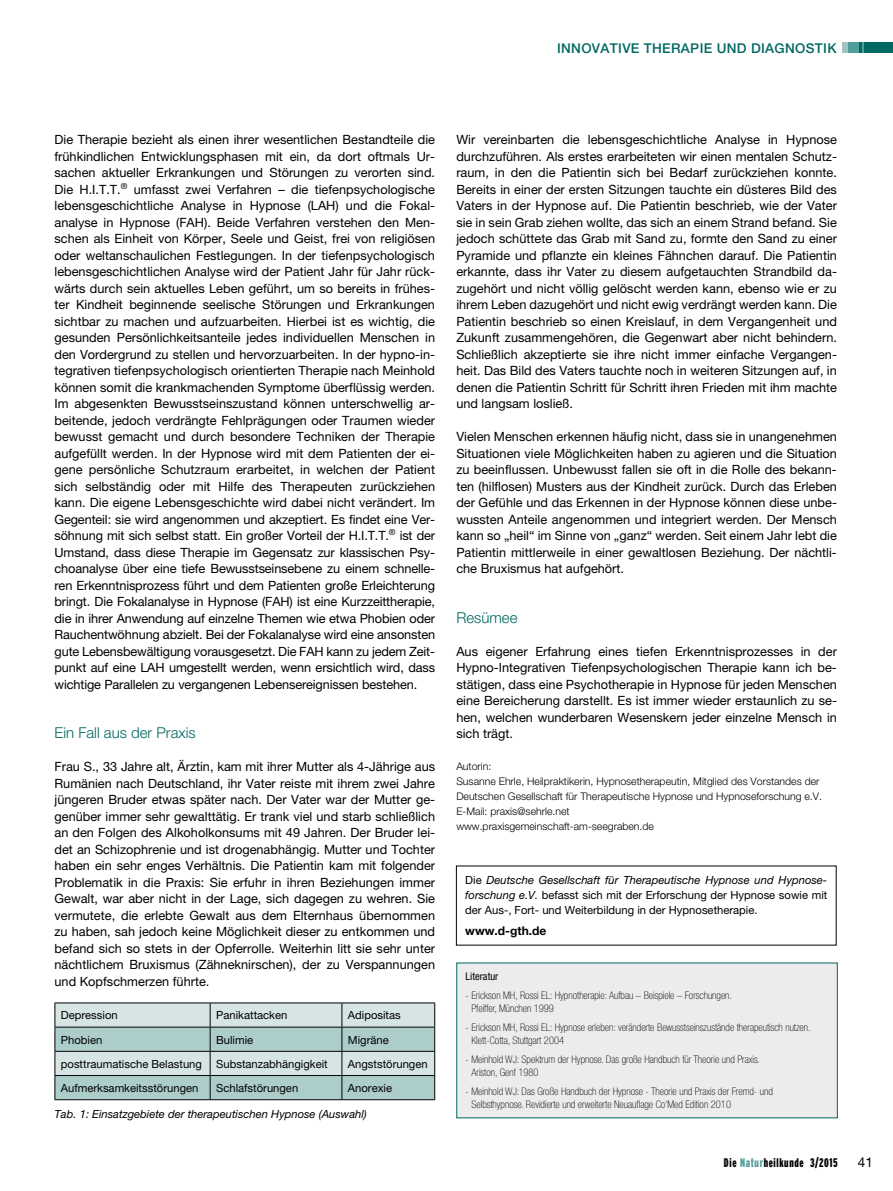
<style>
.page{position:relative;width:893px;height:1191px;background:#fff}
.page>*{position:absolute;margin:0;border:0;box-sizing:border-box;transform-origin:0 0}
.t1{font:300 15px "Helvetica Neue";color:#006962}
.t2{font:500 13.5px "Helvetica Neue";letter-spacing:.025em;color:#006962}
.t3{font:13.5px "Helvetica Neue";color:#000}
.t4{font:12.75px/16.5px "Helvetica Neue";color:#000;text-align:justify}
.t5{font:900 extra-condensed 12.45px "Interstate";letter-spacing:.05em;color:#000}
.t6{font:700 12px "Helvetica Neue";color:#000}
.t7{font:11.25px/15px "Helvetica Neue";color:#000;text-align:justify}
.t8{font:italic 11.25px "Helvetica Neue";color:#000}
.t9{font:100 condensed 10.5px/12.8px "Helvetica Neue";color:#000}
.t10{font:300 10.5px/15px "Helvetica Neue";color:#000}
.t11{font:condensed 10.5px "Helvetica Neue";color:#000}
.s1{font-style:italic}
.s2{color:#519d9a}
</style>
<div class="page">
<div style="left:842px;top:43px;width:32px;height:10px;background:#519d9a"></div>
<div style="left:864px;top:43px;width:29px;height:10px;background:#006962"></div>
<div style="left:842px;top:43px;width:6px;height:10px;background:#9fc4c2"></div>
<svg style="left:859px;top:43px;width:2px;height:10px"></svg>
<hr style="left:55px;top:1002px;width:155px;height:1px;background:#000">
<hr style="left:210px;top:1002px;width:132px;height:1px;background:#000">
<hr style="left:342px;top:1002px;width:93px;height:1px;background:#000">
<svg style="left:55px;top:1003px;width:380px;height:96px;background:#b8cfcd"></svg>
<hr style="left:55px;top:1099px;width:155px;height:1px;background:#000">
<hr style="left:210px;top:1099px;width:132px;height:1px;background:#000">
<hr style="left:342px;top:1099px;width:93px;height:1px;background:#000">
<div style="left:457px;top:963px;width:380px;height:154px;background:#ececed"></div>
<p class="t2" style="left:557px;top:40px;width:281px">INNOVATIVE THERAPIE UND DIAGNOSTIK</p>
<p class="t4" style="left:55px;top:131px;width:382px">Die Therapie bezieht als einen ihrer wesentlichen Bestandteile die frühkindlichen Entwicklungsphasen mit ein, da dort oftmals Ur&shy;sachen aktueller Erkrankungen und Störungen zu verorten sind.<br>Die H.I.T.T.<sup>®</sup> umfasst zwei Verfahren – die tiefenpsychologische lebensgeschichtliche Analyse in Hypnose (LAH) und die Fokal&shy;analyse in Hypnose (FAH). Beide Verfahren verstehen den Men&shy;schen als Einheit von Körper, Seele und Geist, frei von religiösen oder weltanschaulichen Festlegungen. In der tiefenpsychologisch lebensgeschichtlichen Analyse wird der Patient Jahr für Jahr rück&shy;wärts durch sein aktuelles Leben geführt, um so bereits in frühes&shy;ter Kindheit beginnende seelische Störungen und Erkrankungen sichtbar zu machen und aufzuarbeiten. Hierbei ist es wichtig, die gesunden Persönlichkeitsanteile jedes individuellen Menschen in den Vordergrund zu stellen und hervorzuarbeiten. In der hypno-in&shy;tegrativen tiefenpsychologisch orientierten Therapie nach Meinhold können somit die krankmachenden Symptome überflüssig werden.<br>Im abgesenkten Bewusstseinszustand können unterschwellig ar&shy;beitende, jedoch verdrängte Fehlprägungen oder Traumen wieder bewusst gemacht und durch besondere Techniken der Therapie aufgefüllt werden. In der Hypnose wird mit dem Patienten der ei&shy;gene persönliche Schutzraum erarbeitet, in welchen der Patient sich selbständig oder mit Hilfe des Therapeuten zurückziehen kann. Die eigene Lebensgeschichte wird dabei nicht verändert. Im Gegenteil: sie wird angenommen und akzeptiert. Es findet eine Ver&shy;söhnung mit sich selbst statt. Ein großer Vorteil der H.I.T.T.<sup>®</sup> ist der Umstand, dass diese Therapie im Gegensatz zur klassischen Psy&shy;choanalyse über eine tiefe Bewusstseinsebene zu einem schnelle&shy;ren Erkenntnisprozess führt und dem Patienten große Erleichterung bringt. Die Fokalanalyse in Hypnose (FAH) ist eine Kurzzeittherapie, die in ihrer Anwendung auf einzelne Themen wie etwa Phobien oder Rauchentwöhnung abzielt. Bei der Fokalanalyse wird eine ansonsten gute Lebensbewältigung vorausgesetzt. Die FAH kann zu jedem Zeit&shy;punkt auf eine LAH umgestellt werden, wenn ersichtlich wird, dass wichtige Parallelen zu vergangenen Lebensereignissen bestehen.</p>
<p class="t1" style="left:55px;top:724px;width:143px">Ein Fall aus der Praxis</p>
<p class="t4" style="left:55px;top:758px;width:382px">Frau S., 33 Jahre alt, Ärztin, kam mit ihrer Mutter als 4-Jährige aus Rumänien nach Deutschland, ihr Vater reiste mit ihrem zwei Jahre jüngeren Bruder etwas später nach. Der Vater war der Mutter ge&shy;genüber immer sehr gewalttätig. Er trank viel und starb schließlich an den Folgen des Alkoholkonsums mit 49 Jahren. Der Bruder lei&shy;det an Schizophrenie und ist drogenabhängig. Mutter und Tochter haben ein sehr enges Verhältnis. Die Patientin kam mit folgender Problematik in die Praxis: Sie erfuhr in ihren Beziehungen immer Gewalt, war aber nicht in der Lage, sich dagegen zu wehren. Sie vermutete, die erlebte Gewalt aus dem Elternhaus übernommen zu haben, sah jedoch keine Möglichkeit dieser zu entkommen und befand sich so stets in der Opferrolle. Weiterhin litt sie sehr unter nächtlichem Bruxismus (Zähneknirschen), der zu Verspannungen und Kopfschmerzen führte.</p>
<p class="t7" style="left:61px;top:1007px;width:58px">Depression</p>
<p class="t7" style="left:216px;top:1007px;width:73px">Panikattacken</p>
<p class="t7" style="left:348px;top:1007px;width:54px">Adipositas</p>
<p class="t7" style="left:61px;top:1032px;width:43px">Phobien</p>
<p class="t7" style="left:216px;top:1032px;width:39px">Bulimie</p>
<p class="t7" style="left:348px;top:1032px;width:42px">Migräne</p>
<p class="t7" style="left:61px;top:1056px;width:143px">posttraumatische Belastung</p>
<p class="t7" style="left:216px;top:1056px;width:113px">Substanzabhängigkeit</p>
<p class="t7" style="left:348px;top:1056px;width:81px">Angststörungen</p>
<p class="t7" style="left:61px;top:1080px;width:139px">Aufmerksamkeitsstörungen</p>
<p class="t7" style="left:216px;top:1080px;width:84px">Schlafstörungen</p>
<p class="t7" style="left:348px;top:1080px;width:46px">Anorexie</p>
<p class="t8" style="left:55px;top:1107px;width:314px">Tab. 1: Einsatzgebiete der therapeutischen Hypnose (Auswahl)</p>
<p class="t4" style="left:456px;top:131px;width:382px">Wir vereinbarten die lebensgeschichtliche Analyse in Hypnose durchzuführen. Als erstes erarbeiteten wir einen mentalen Schutz&shy;raum, in den die Patientin sich bei Bedarf zurückziehen konnte.<br>Bereits in einer der ersten Sitzungen tauchte ein düsteres Bild des Vaters in der Hypnose auf. Die Patientin beschrieb, wie der Vater sie in sein Grab ziehen wollte, das sich an einem Strand befand. Sie jedoch schüttete das Grab mit Sand zu, formte den Sand zu einer Pyramide und pflanzte ein kleines Fähnchen darauf. Die Patientin erkannte, dass ihr Vater zu diesem aufgetauchten Strandbild da&shy;zugehört und nicht völlig gelöscht werden kann, ebenso wie er zu ihrem Leben dazugehört und nicht ewig verdrängt werden kann. Die Patientin beschrieb so einen Kreislauf, in dem Vergangenheit und Zukunft zusammengehören, die Gegenwart aber nicht behindern.<br>Schließlich akzeptierte sie ihre nicht immer einfache Vergangen&shy;heit. Das Bild des Vaters tauchte noch in weiteren Sitzungen auf, in denen die Patientin Schritt für Schritt ihren Frieden mit ihm machte und langsam losließ.</p>
<p class="t4" style="left:456px;top:428px;width:382px">Vielen Menschen erkennen häufig nicht, dass sie in unangenehmen Situationen viele Möglichkeiten haben zu agieren und die Situation zu beeinflussen. Unbewusst fallen sie oft in die Rolle des bekann&shy;ten (hilflosen) Musters aus der Kindheit zurück. Durch das Erleben der Gefühle und das Erkennen in der Hypnose können diese unbe&shy;wussten Anteile angenommen und integriert werden. Der Mensch kann so „heil“ im Sinne von „ganz“ werden. Seit einem Jahr lebt die Patientin mittlerweile in einer gewaltlosen Beziehung. Der nächtli&shy;che Bruxismus hat aufgehört.</p>
<p class="t1" style="left:456px;top:608px;width:63px">Resümee</p>
<p class="t4" style="left:456px;top:643px;width:382px">Aus eigener Erfahrung eines tiefen Erkenntnisprozesses in der Hypno-Integrativen Tiefenpsychologischen Therapie kann ich be&shy;stätigen, dass eine Psychotherapie in Hypnose für jeden Menschen eine Bereicherung darstellt. Es ist immer wieder erstaunlich zu se&shy;hen, welchen wunderbaren Wesenskern jeder einzelne Mensch in sich trägt.</p>
<p class="t10" style="left:456px;top:758px;width:367px">Autorin:<br>Susanne Ehrle, Heilpraktikerin, Hypnosetherapeutin, Mitglied des Vorstandes der Deutschen Gesellschaft für Therapeutische Hypnose und Hypnoseforschung e.V.<br>E-Mail: praxis@sehrle.net<br>www.praxisgemeinschaft-am-seegraben.de</p>
<p class="t7" style="left:465px;top:872px;width:364px">Die <span class="s1">Deutsche Gesellschaft für Therapeutische Hypnose und Hypnose&shy;forschung e.V.</span> befasst sich mit der Erforschung der Hypnose sowie mit der Aus-, Fort- und Weiterbildung in der Hypnosetherapie.</p>
<p class="t6" style="left:465px;top:922px;width:83px">www.d-gth.de</p>
<p class="t11" style="left:466px;top:970px;width:34px">Literatur</p>
<p class="t9" style="left:471px;top:989px;width:262px;text-indent:-6px">- Erickson MH, Rossi EL: Hypnotherapie: Aufbau – Beispiele – Forschungen.<br>Pfeiffer, München 1999</p>
<p class="t9" style="left:471px;top:1021px;width:341px;text-indent:-6px">- Erickson MH, Rossi EL: Hypnose erleben: veränderte Bewusstseinszustände therapeutisch nutzen.<br>Klett-Cotta, Stuttgart 2004</p>
<p class="t9" style="left:471px;top:1052px;width:290px;text-indent:-6px">- Meinhold WJ: Spektrum der Hypnose. Das große Handbuch für Theorie und Praxis.<br>Ariston, Genf 1980</p>
<p class="t9" style="left:471px;top:1084px;width:303px;text-indent:-6px">- Meinhold WJ: Das Große Handbuch der Hypnose - Theorie und Praxis der Fremd- und<br>Selbsthypnose. Revidierte und erweiterte Neuauflage Co‘Med Edition 2010</p>
<p class="t5" style="left:724px;top:1156px;width:115px">Die <span class="s2">Natur</span>heilkunde 3/2015</p>
<p class="t3" style="left:858px;top:1154px;width:17px">41</p>
</div>
